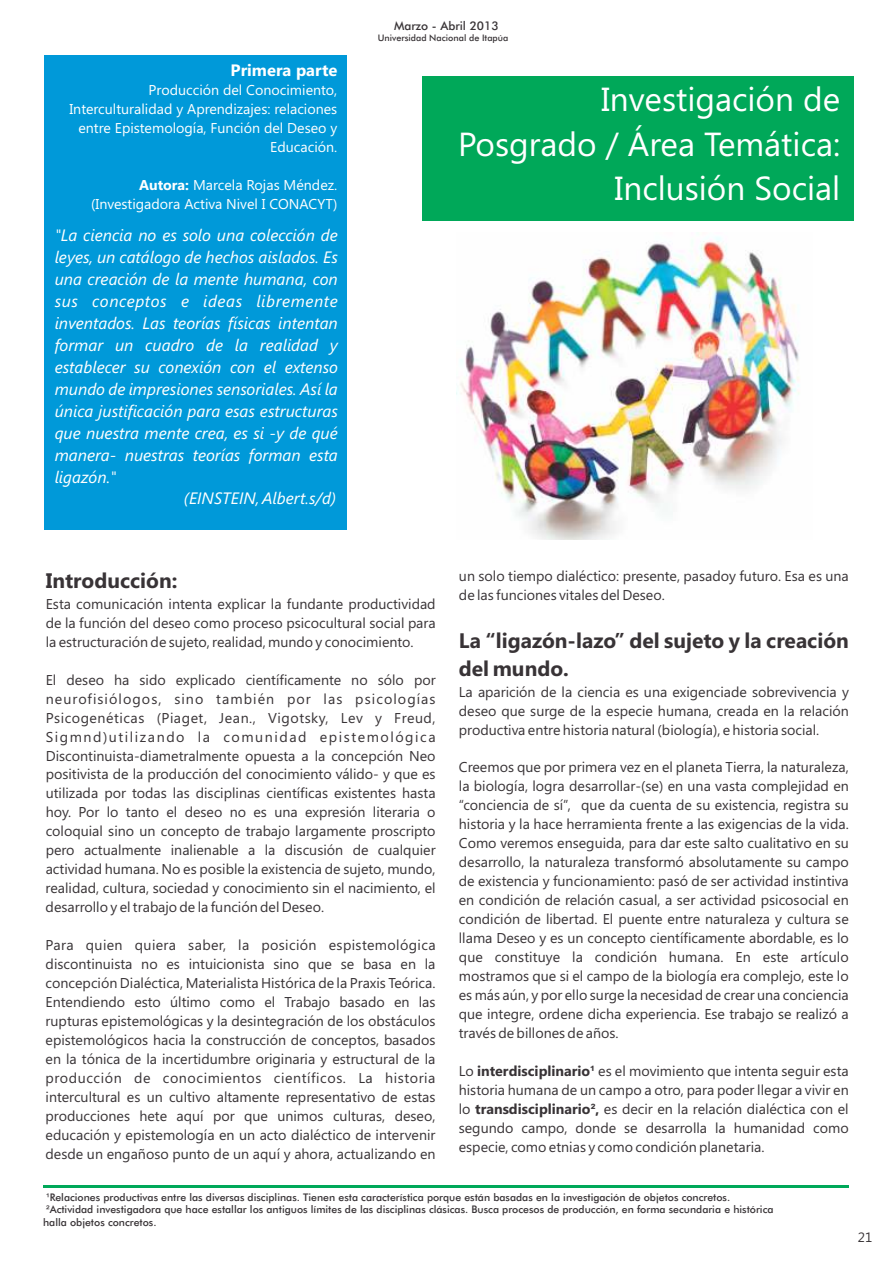
<style>
.page{position:relative;width:893px;height:1263px;background:#fff}
.page>*{position:absolute;margin:0;border:0;box-sizing:border-box;transform-origin:0 0}
.t1{font:33.3px/44.4px "Segoe UI";color:#fff;text-align:right}
.t2{font:700 21px/27.9px "Segoe UI";color:#383336}
.t3{font:italic 16.5px "Segoe UI";color:#fff}
.t4{font:italic 16.5px "Segoe UI";letter-spacing:.035em;color:#fff}
.t5{font:700 16.5px "Segoe UI";color:#fff}
.t6{font:14.25px/18.9px "Segoe UI";color:#383336}
.t7{font:14.25px/18.9px "Segoe UI";color:#fff;text-align:right}
.t8{font:14.25px "Segoe UI";letter-spacing:.035em;color:#383336}
.t9{font:14.25px "Segoe UI";letter-spacing:.04em;color:#383336}
.t10{font:14.25px "Segoe UI";letter-spacing:.025em;color:#383336}
.t11{font:14.25px "Segoe UI";letter-spacing:.075em;color:#383336}
.t12{font:13.5px "Segoe UI";color:#383336}
.t13{font:500 12px "Futura BT";color:#383336}
.t14{font:500 10.5px "Futura BT";color:#383336}
.t15{font:500 9px "Futura BT";color:#383336}
.s1{font-weight:700}
.s2{font-family:"Arial";font-weight:700}
.s3{font-family:"Arial";font-weight:400}
</style>
<div class="page">
<div style="left:422px;top:76px;width:432px;height:144px;background:#00a859"></div>
<img style="left:457px;top:236px;width:342px;height:304px">
<hr style="left:43px;top:1185px;width:805px;height:3px;background:#00a859">
<div style="left:44px;top:55px;width:303px;height:475px;background:#0099d9"></div>
<p class="t5" style="left:231px;top:64px;width:108px">Primera parte</p>
<p class="t7" style="left:69px;top:82px;width:269px">Producción del Conocimiento, Interculturalidad y Aprendizajes: relaciones entre Epistemología, Función del Deseo y Educación.</p>
<p class="t7" style="left:91px;top:177px;width:248px"><span class="s1">Autora:</span> Marcela Rojas Méndez. (Investigadora Activa Nivel I CONACYT)</p>
<p class="t3" style="left:55px;top:229px;width:285px">"La ciencia no es solo una colección de</p>
<p class="t3" style="left:55px;top:251px;width:285px">leyes, un catálogo de hechos aislados. Es</p>
<p class="t3" style="left:55px;top:273px;width:285px">una creación de la mente humana, con</p>
<p class="t4" style="left:55px;top:295px;width:285px">sus conceptos e ideas libremente</p>
<p class="t3" style="left:55px;top:317px;width:285px">inventados. Las teorías físicas intentan</p>
<p class="t3" style="left:55px;top:339px;width:285px">formar un cuadro de la realidad y</p>
<p class="t3" style="left:55px;top:361px;width:285px">establecer su conexión con el extenso</p>
<p class="t3" style="left:55px;top:383px;width:285px">mundo de impresiones sensoriales. Así la</p>
<p class="t3" style="left:55px;top:405px;width:285px">única justificación para esas estructuras</p>
<p class="t3" style="left:55px;top:427px;width:285px">que nuestra mente crea, es si -y de qué</p>
<p class="t3" style="left:55px;top:448px;width:285px">manera- nuestras teorías forman esta</p>
<p class="t3" style="left:55px;top:470px;width:63px">ligazón."</p>
<p class="t3" style="left:184px;top:492px;width:154px">(EINSTEIN, Albert.s/d)</p>
<p class="t13" style="left:394px;top:21px;width:106px">Marzo - Abril 2013</p>
<p class="t15" style="left:378px;top:34px;width:132px">Universidad Nacional de Itapúa</p>
<h1 class="t1" style="left:458px;top:81px;width:384px">Investigación de<br>Posgrado / Área Temática:<br>Inclusión Social</h1>
<h2 class="t2" style="left:46px;top:569px;width:133px">Introducción:</h2>
<p class="t6" style="left:46px;top:596px;width:391px;text-align:justify">Esta comunicación intenta explicar la fundante productividad de la función del deseo como proceso psicocultural social para la estructuración de sujeto, realidad, mundo y conocimiento.</p>
<p class="t6" style="left:46px;top:671px;width:391px">El deseo ha sido explicado científicamente no sólo por</p>
<p class="t11" style="left:46px;top:693px;width:391px">neurofisiólogos, sino también por las psicologías</p>
<p class="t8" style="left:46px;top:712px;width:391px">Psicogenéticas (Piaget, Jean., Vigotsky, Lev y Freud,</p>
<p class="t6" style="left:46px;top:728px;width:391px">Sigmnd)utilizando la comunidad epistemológica<br>Discontinuista-diametralmente opuesta a la concepción Neo</p>
<p class="t6" style="left:46px;top:766px;width:391px">positivista de la producción del conocimiento válido- y que es</p>
<p class="t6" style="left:46px;top:785px;width:391px">utilizada por todas las disciplinas científicas existentes hasta</p>
<p class="t6" style="left:46px;top:804px;width:391px">hoy. Por lo tanto el deseo no es una expresión literaria o</p>
<p class="t6" style="left:46px;top:823px;width:391px">coloquial sino un concepto de trabajo largamente proscripto</p>
<p class="t6" style="left:46px;top:842px;width:391px">pero actualmente inalienable a la discusión de cualquier</p>
<p class="t6" style="left:46px;top:861px;width:391px">actividad humana. No es posible la existencia de sujeto, mundo,</p>
<p class="t6" style="left:46px;top:880px;width:391px">realidad, cultura, sociedad y conocimiento sin el nacimiento, el</p>
<p class="t6" style="left:46px;top:899px;width:280px">desarrollo y el trabajo de la función del Deseo.</p>
<p class="t10" style="left:46px;top:940px;width:391px">Para quien quiera saber, la posición espistemológica</p>
<p class="t6" style="left:46px;top:956px;width:391px">discontinuista no es intuicionista sino que se basa en la</p>
<p class="t6" style="left:46px;top:975px;width:391px">concepción Dialéctica, Materialista Histórica de la Praxis Teórica.</p>
<p class="t6" style="left:46px;top:994px;width:391px">Entendiendo esto último como el Trabajo basado en las</p>
<p class="t6" style="left:46px;top:1013px;width:391px">rupturas epistemológicas y la desintegración de los obstáculos</p>
<p class="t6" style="left:46px;top:1032px;width:391px">epistemológicos hacia la construcción de conceptos, basados en la tónica de la incertidumbre originaria y estructural de la</p>
<p class="t9" style="left:46px;top:1072px;width:391px">producción de conocimientos científicos. La historia</p>
<p class="t6" style="left:46px;top:1088px;width:391px">intercultural es un cultivo altamente representativo de estas</p>
<p class="t6" style="left:46px;top:1107px;width:391px">producciones hete aquí por que unimos culturas, deseo,</p>
<p class="t6" style="left:46px;top:1126px;width:391px">educación y epistemología en un acto dialéctico de intervenir</p>
<p class="t6" style="left:46px;top:1145px;width:391px">desde un engañoso punto de un aquí y ahora, actualizando en</p>
<p class="t6" style="left:459px;top:568px;width:391px">un solo tiempo dialéctico: presente, pasadoy futuro. Esa es una</p>
<p class="t6" style="left:459px;top:587px;width:207px">de las funciones vitales del Deseo.</p>
<h2 class="t2" style="left:459px;top:629px;width:391px">La “ligazón-lazo” del sujeto y la creación del mundo.</h2>
<p class="t6" style="left:459px;top:683px;width:391px">La aparición de la ciencia es una exigenciade sobrevivencia y</p>
<p class="t6" style="left:459px;top:702px;width:391px">deseo que surge de la especie humana, creada en la relación</p>
<p class="t6" style="left:459px;top:721px;width:362px">productiva entre historia natural (biología), e historia social.</p>
<p class="t6" style="left:459px;top:759px;width:391px">Creemos que por primera vez en el planeta Tierra, la naturaleza,</p>
<p class="t6" style="left:459px;top:778px;width:391px">la biología, logra desarrollar-(se) en una vasta complejidad en</p>
<p class="t6" style="left:459px;top:797px;width:391px">“conciencia de sí”, que da cuenta de su existencia, registra su</p>
<p class="t6" style="left:459px;top:816px;width:391px">historia y la hace herramienta frente a las exigencias de la vida.</p>
<p class="t6" style="left:459px;top:835px;width:391px">Como veremos enseguida, para dar este salto cualitativo en su</p>
<p class="t6" style="left:459px;top:854px;width:391px">desarrollo, la naturaleza transformó absolutamente su campo</p>
<p class="t6" style="left:459px;top:873px;width:391px">de existencia y funcionamiento: pasó de ser actividad instintiva</p>
<p class="t6" style="left:459px;top:892px;width:391px">en condición de relación casual, a ser actividad psicosocial en</p>
<p class="t6" style="left:459px;top:911px;width:391px">condición de libertad. El puente entre naturaleza y cultura se llama Deseo y es un concepto científicamente abordable, es lo</p>
<p class="t6" style="left:459px;top:949px;width:391px">que constituye la condición humana. En este artículo</p>
<p class="t6" style="left:459px;top:968px;width:391px">mostramos que si el campo de la biología era complejo, este lo</p>
<p class="t6" style="left:459px;top:987px;width:391px">es más aún, y por ello surge la necesidad de crear una conciencia</p>
<p class="t6" style="left:459px;top:1006px;width:391px">que integre, ordene dicha experiencia. Ese trabajo se realizó a</p>
<p class="t6" style="left:459px;top:1025px;width:161px">través de billones de años.</p>
<p class="t6" style="left:459px;top:1063px;width:391px">Lo <span class="s1">interdisciplinario</span><span class="s2">¹</span> es el movimiento que intenta seguir esta</p>
<p class="t6" style="left:459px;top:1081px;width:391px">historia humana de un campo a otro, para poder llegar a vivir en</p>
<p class="t6" style="left:459px;top:1100px;width:391px">lo <span class="s1">transdisciplinario</span><span class="s2">²</span><span class="s1">,</span> es decir en la relación dialéctica con el</p>
<p class="t6" style="left:459px;top:1119px;width:391px">segundo campo, donde se desarrolla la humanidad como</p>
<p class="t6" style="left:459px;top:1138px;width:307px">especie, como etnias y como condición planetaria.</p>
<p class="t14" style="left:46px;top:1193px;width:685px"><span class="s3">¹</span>Relaciones productivas entre las diversas disciplinas. Tienen esta característica porque están basadas en la investigación de objetos concretos.</p>
<p class="t14" style="left:46px;top:1205px;width:729px"><span class="s3">²</span>Actividad investigadora que hace estallar los antiguos límites de las disciplinas clásicas. Busca procesos de producción, en forma secundaria e histórica</p>
<p class="t14" style="left:43px;top:1218px;width:115px">halla objetos concretos.</p>
<p class="t12" style="left:858px;top:1232px;width:16px">21</p>
</div>
